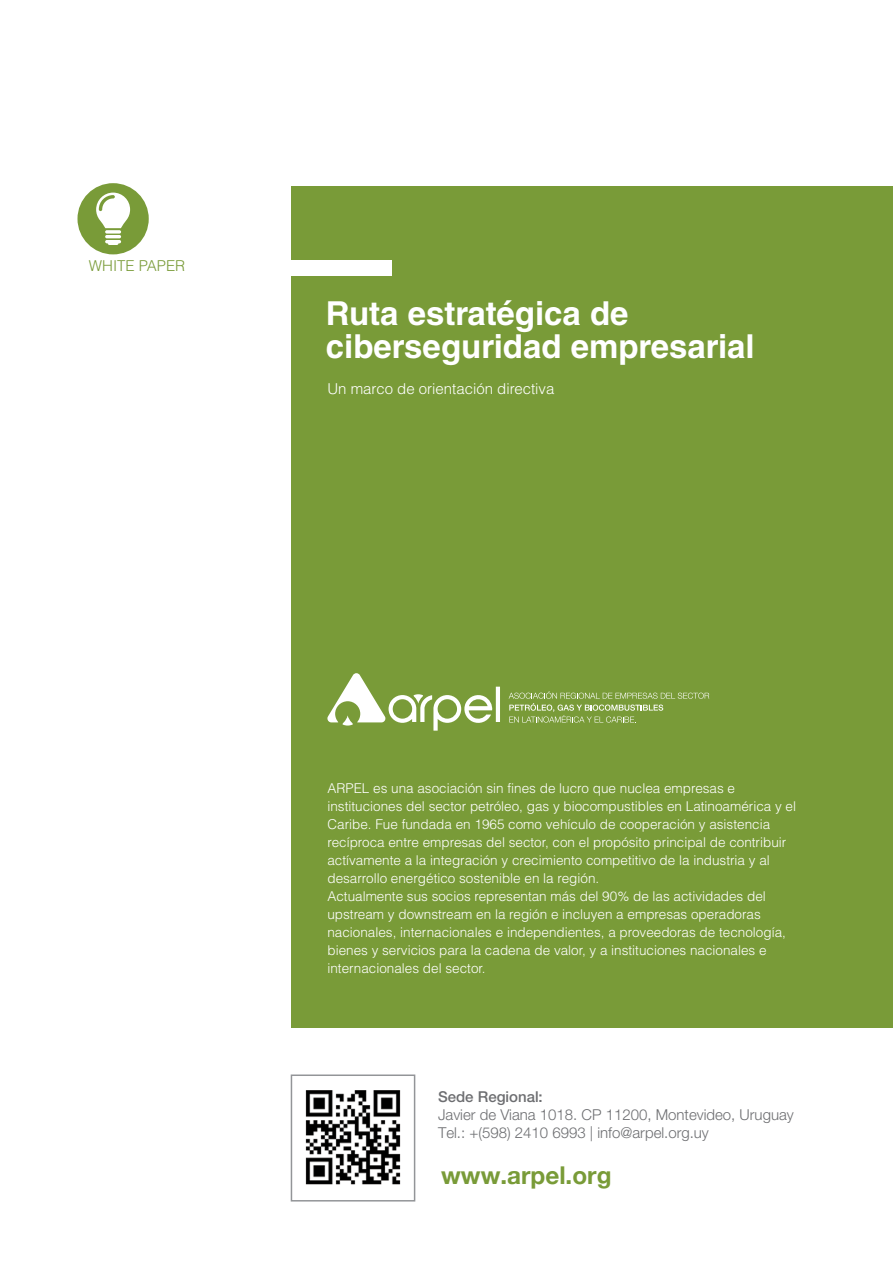
<style>
.page{position:relative;width:893px;height:1263px;background:#fff}
.page>*{position:absolute;margin:0;border:0;box-sizing:border-box;transform-origin:0 0}
.t1{font:700 33px/33px "Helvetica LT Std";color:#fff}
.t2{font:700 24.45px "Helvetica Neue";color:#799b38}
.t3{font:300 15px/18px "Helvetica Neue LT Std";color:#6d6e71}
.t4{font:300 15px "Helvetica LT Std";color:#fff}
.t5{font:500 15px "Helvetica Neue LT Std";color:#6d6e71}
.t6{font:300 15px "Helvetica LT Std";color:#799b38}
.t7{font:300 13.5px/18px "Helvetica LT Std";color:#fff}
</style>
<div class="page">
<div style="left:291px;top:186px;width:602px;height:842px;background:#799b38"></div>
<svg style="left:327px;top:673px;width:173px;height:58px"></svg>
<svg style="left:509px;top:691px;width:200px;height:32px"></svg>
<div style="left:291px;top:260px;width:100px;height:15px;background:#fff"></div>
<img style="left:305px;top:1090px;width:96px;height:95px">
<div style="left:291px;top:1074px;width:124px;height:127px;border:2px solid #939598"></div>
<div style="left:77px;top:183px;width:72px;height:71px;background:#799b38;border-radius:50%"></div>
<hr style="left:105px;top:235px;width:16px;height:3px;background:#fff;border-radius:2px">
<svg style="left:105px;top:230px;width:16px;height:4px"></svg>
<svg style="left:105px;top:240px;width:16px;height:5px"></svg>
<svg style="left:96px;top:193px;width:34px;height:35px"></svg>
<p class="t6" style="left:89px;top:256px;width:98px">WHITE PAPER</p>
<h1 class="t1" style="left:326px;top:296px;width:430px">Ruta estratégica de ciberseguridad empresarial</h1>
<p class="t4" style="left:327px;top:379px;width:229px">Un marco de orientación directiva</p>
<p class="t7" style="left:327px;top:779px;width:470px">ARPEL es una asociación sin fines de lucro que nuclea empresas e instituciones del sector petróleo, gas y biocompustibles en Latinoamérica y el Caribe. Fue fundada en 1965 como vehículo de cooperación y asistencia recíproca entre empresas del sector, con el propósito principal de contribuir actívamente a la integración y crecimiento competitivo de la industria y al desarrollo energético sostenible en la región.<br>Actualmente sus socios representan más del 90% de las actividades del upstream y downstream en la región e incluyen a empresas operadoras nacionales, internacionales e independientes, a proveedoras de tecnología, bienes y servicios para la cadena de valor, y a instituciones nacionales e internacionales del sector.</p>
<p class="t5" style="left:438px;top:1088px;width:106px">Sede Regional:</p>
<p class="t3" style="left:438px;top:1105px;width:357px">Javier de Viana 1018. CP 11200, Montevideo, Uruguay<br>Tel.: +(598) 2410 6993 | info@arpel.org.uy</p>
<h2 class="t2" style="left:441px;top:1156px;width:172px">www.arpel.org</h2>
</div>
